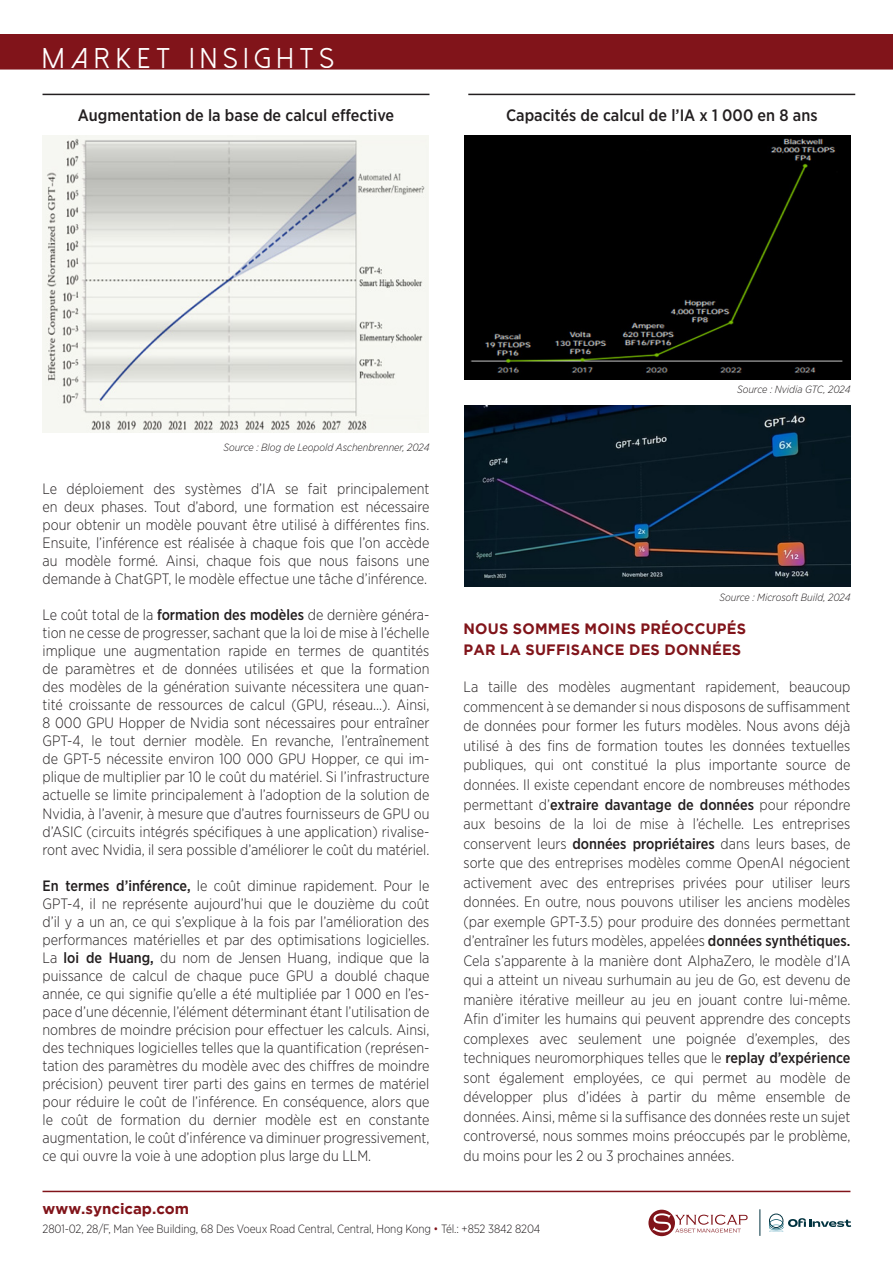
<style>
.page{position:relative;width:893px;height:1263px;background:#fff}
.page>*{position:absolute;margin:0;border:0;box-sizing:border-box;transform-origin:0 0}
.t1{font:28.5px "Dolce Vita";letter-spacing:.25em;color:#fff}
.t2{font:500 16.5px "Gotham Narrow";color:#231f20}
.t3{font:300 15px/18px "Gotham Narrow";color:#231f20;text-align:justify}
.t4{font:700 15px/21px "Gotham";letter-spacing:.015em;color:#81141a}
.t5{font:300 12px "Gotham Narrow";letter-spacing:-.01em;color:#231f20}
.t6{font:italic 300 10.5px "Gotham Narrow";color:#231f20}
.s1{font-weight:500}
.s2{color:#81141a}
</style>
<div class="page">
<div style="left:0;top:34px;width:893px;height:34px;background:#81141a"></div>
<hr style="left:0;top:68px;width:893px;height:2px;background:#81141a">
<hr style="left:43px;top:1191px;width:807px;height:1px;background:#81141a">
<img style="left:43px;top:135px;width:386px;height:298px">
<div style="left:464px;top:135px;width:386px;height:245px;background:#000"></div>
<img style="left:464px;top:406px;width:386px;height:181px">
<hr style="left:43px;top:94px;width:386px;height:1px;background:#231f20">
<hr style="left:468px;top:94px;width:387px;height:1px;background:#231f20">
<svg style="left:648px;top:1210px;width:100px;height:26px"></svg>
<svg style="left:759px;top:1209px;width:1px;height:27px"></svg>
<svg style="left:769px;top:1213px;width:82px;height:18px"></svg>
<p class="t1" style="left:43px;top:44px;width:293px">MARKET INSIGHTS</p>
<p class="t2" style="left:78px;top:104px;width:318px">Augmentation de la base de calcul effective</p>
<p class="t2" style="left:506px;top:104px;width:313px">Capacités de calcul de l’IA x 1 000 en 8 ans</p>
<p class="t6" style="left:223px;top:441px;width:208px">Source : Blog de Leopold Aschenbrenner, 2024</p>
<p class="t3" style="left:43px;top:480px;width:388px">Le déploiement des systèmes d’IA se fait principalement en deux phases. Tout d’abord, une formation est nécessaire pour obtenir un modèle pouvant être utilisé à différentes fins.<br>Ensuite, l’inférence est réalisée à chaque fois que l’on accède au modèle formé. Ainsi, chaque fois que nous faisons une demande à ChatGPT, le modèle effectue une tâche d’inférence.</p>
<p class="t3" style="left:43px;top:606px;width:388px">Le coût total de la <span class="s1">formation des modèles</span> de dernière généra&shy;tion ne cesse de progresser, sachant que la loi de mise à l’échelle implique une augmentation rapide en termes de quantités de paramètres et de données utilisées et que la formation des modèles de la génération suivante nécessitera une quan&shy;tité croissante de ressources de calcul (GPU, réseau...). Ainsi, 8 000 GPU Hopper de Nvidia sont nécessaires pour entraîner GPT-4, le tout dernier modèle. En revanche, l’entraînement de GPT-5 nécessite environ 100 000 GPU Hopper, ce qui im&shy;plique de multiplier par 10 le coût du matériel. Si l’infrastructure actuelle se limite principalement à l’adoption de la solution de Nvidia, à l’avenir, à mesure que d’autres fournisseurs de GPU ou d’ASIC (circuits intégrés spécifiques à une application) rivalise&shy;ront avec Nvidia, il sera possible d’améliorer le coût du matériel.</p>
<p class="t3" style="left:43px;top:876px;width:388px"><span class="s1">En termes d’inférence,</span> le coût diminue rapidement. Pour le GPT-4, il ne représente aujourd’hui que le douzième du coût d’il y a un an, ce qui s’explique à la fois par l’amélioration des performances matérielles et par des optimisations logicielles.<br>La <span class="s1">loi de Huang,</span> du nom de Jensen Huang, indique que la puissance de calcul de chaque puce GPU a doublé chaque année, ce qui signifie qu’elle a été multipliée par 1 000 en l’es&shy;pace d’une décennie, l’élément déterminant étant l’utilisation de nombres de moindre précision pour effectuer les calculs. Ainsi, des techniques logicielles telles que la quantification (représen&shy;tation des paramètres du modèle avec des chiffres de moindre précision) peuvent tirer parti des gains en termes de matériel pour réduire le coût de l’inférence. En conséquence, alors que le coût de formation du dernier modèle est en constante augmentation, le coût d’inférence va diminuer progressivement, ce qui ouvre la voie à une adoption plus large du LLM.</p>
<p class="t6" style="left:737px;top:383px;width:115px">Source : Nvidia GTC, 2024</p>
<p class="t6" style="left:719px;top:591px;width:133px">Source : Microsoft Build, 2024</p>
<p class="t4" style="left:464px;top:618px;width:284px">NOUS SOMMES MOINS PRÉOCCUPÉS<br>PAR LA SUFFISANCE DES DONNÉES</p>
<p class="t3" style="left:463px;top:677px;width:388px;line-height:19.5px">La taille des modèles augmentant rapidement, beaucoup commencent à se demander si nous disposons de suffisamment de données pour former les futurs modèles. Nous avons déjà utilisé à des fins de formation toutes les données textuelles publiques, qui ont constitué la plus importante source de données. Il existe cependant encore de nombreuses méthodes permettant d’<span class="s1">extraire davantage de données</span> pour répondre aux besoins de la loi de mise à l’échelle. Les entreprises conservent leurs <span class="s1">données propriétaires</span> dans leurs bases, de sorte que des entreprises modèles comme OpenAI négocient activement avec des entreprises privées pour utiliser leurs données. En outre, nous pouvons utiliser les anciens modèles (par exemple GPT-3.5) pour produire des données permettant d’entraîner les futurs modèles, appelées <span class="s1">données synthétiques.<br></span>Cela s’apparente à la manière dont AlphaZero, le modèle d’IA qui a atteint un niveau surhumain au jeu de Go, est devenu de manière itérative meilleur au jeu en jouant contre lui-même.<br>Afin d’imiter les humains qui peuvent apprendre des concepts complexes avec seulement une poignée d’exemples, des techniques neuromorphiques telles que le <span class="s1">replay d’expérience </span>sont également employées, ce qui permet au modèle de développer plus d’idées à partir du même ensemble de données. Ainsi, même si la suffisance des données reste un sujet controversé, nous sommes moins préoccupés par le problème, du moins pour les 2 ou 3 prochaines années.</p>
<p class="t4" style="left:43px;top:1197px;width:148px">www.syncicap.com</p>
<p class="t5" style="left:43px;top:1222px;width:500px">2801-02, 28/F, Man Yee Building, 68 Des Voeux Road Central, Central, Hong Kong <span class="s2">•</span> Tél.: +852 3842 8204</p>
</div>
